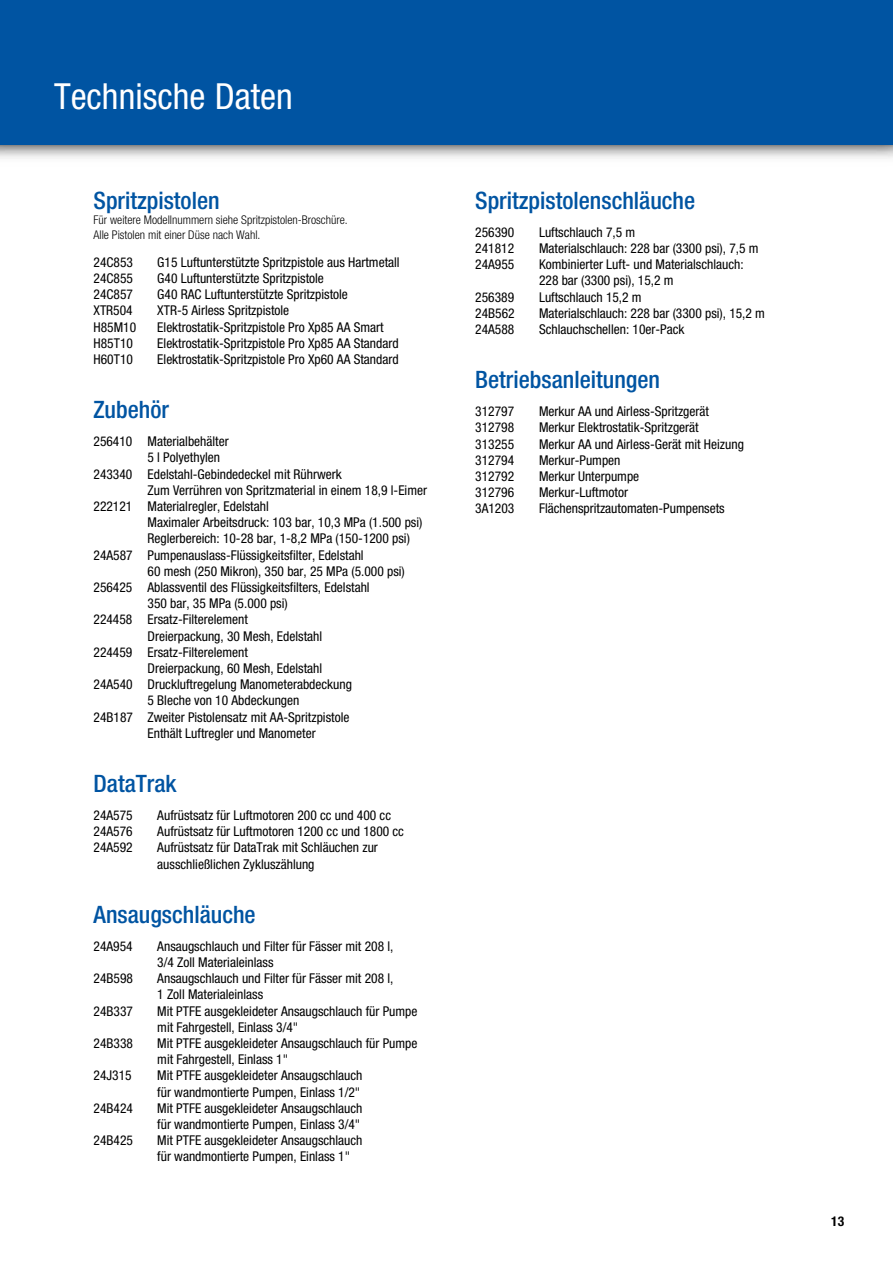
<style>
.page{position:relative;width:893px;height:1263px;background:#fff}
.page>*{position:absolute;margin:0;border:0;box-sizing:border-box;transform-origin:0 0}
.t1{font:condensed 36px "Helvetica Neue LT Std";color:#fff}
.t2{font:500 condensed 24px "Helvetica Neue LT Std";color:#0054a2}
.t3{font:condensed 13.5px/16.2px "Helvetica Neue LT Std";color:#000}
.t4{font:700 condensed 13.5px "Helvetica Neue LT Std";color:#000}
.t5{font:300 condensed 12px/15px "Helvetica Neue LT Std";color:#000}
</style>
<div class="page">
<div style="left:0;top:0;width:893px;height:145px;background:#0054a2"></div>
<h1 class="t1" style="left:54px;top:75px;width:240px">Technische Daten</h1>
<h2 class="t2" style="left:94px;top:186px;width:128px">Spritzpistolen</h2>
<p class="t5" style="left:94px;top:212px;width:256px">Für weitere Modellnummern siehe Spritzpistolen-Broschüre.<br>Alle Pistolen mit einer Düse nach Wahl.</p>
<p class="t3" style="left:94px;top:254px;width:41px">24C853</p>
<p class="t3" style="left:157px;top:254px;width:244px">G15 Luftunterstützte Spritzpistole aus Hartmetall</p>
<p class="t3" style="left:94px;top:270px;width:41px">24C855</p>
<p class="t3" style="left:157px;top:270px;width:168px">G40 Luftunterstützte Spritzpistole</p>
<p class="t3" style="left:94px;top:286px;width:41px">24C857</p>
<p class="t3" style="left:157px;top:286px;width:192px">G40 RAC Luftunterstützte Spritzpistole</p>
<p class="t3" style="left:94px;top:302px;width:41px">XTR504</p>
<p class="t3" style="left:157px;top:302px;width:133px">XTR-5 Airless Spritzpistole</p>
<p class="t3" style="left:94px;top:319px;width:44px">H85M10</p>
<p class="t3" style="left:157px;top:319px;width:228px">Elektrostatik-Spritzpistole Pro Xp85 AA Smart</p>
<p class="t3" style="left:94px;top:335px;width:41px">H85T10</p>
<p class="t3" style="left:157px;top:335px;width:243px">Elektrostatik-Spritzpistole Pro Xp85 AA Standard</p>
<p class="t3" style="left:94px;top:351px;width:41px">H60T10</p>
<p class="t3" style="left:157px;top:351px;width:243px">Elektrostatik-Spritzpistole Pro Xp60 AA Standard</p>
<h2 class="t2" style="left:94px;top:395px;width:77px">Zubehör</h2>
<p class="t3" style="left:94px;top:433px;width:137px">256410 Materialbehälter</p>
<p class="t3" style="left:148px;top:449px;width:74px">5 l Polyethylen</p>
<p class="t3" style="left:94px;top:466px;width:250px">243340 Edelstahl-Gebindedeckel mit Rührwerk</p>
<p class="t3" style="left:148px;top:482px;width:281px">Zum Verrühren von Spritzmaterial in einem 18,9 l-Eimer</p>
<p class="t3" style="left:94px;top:498px;width:177px">222121 Materialregler, Edelstahl</p>
<p class="t3" style="left:148px;top:514px;width:276px">Maximaler Arbeitsdruck: 103 bar, 10,3 MPa (1.500 psi)</p>
<p class="t3" style="left:148px;top:530px;width:264px">Reglerbereich: 10-28 bar, 1-8,2 MPa (150-1200 psi)</p>
<p class="t3" style="left:94px;top:547px;width:272px">24A587 Pumpenauslass-Flüssigkeitsfilter, Edelstahl</p>
<p class="t3" style="left:148px;top:563px;width:259px">60 mesh (250 Mikron), 350 bar, 25 MPa (5.000 psi)</p>
<p class="t3" style="left:94px;top:579px;width:278px">256425 Ablassventil des Flüssigkeitsfilters, Edelstahl</p>
<p class="t3" style="left:148px;top:595px;width:142px">350 bar, 35 MPa (5.000 psi)</p>
<p class="t3" style="left:94px;top:611px;width:156px">224458 Ersatz-Filterelement</p>
<p class="t3" style="left:148px;top:628px;width:176px">Dreierpackung, 30 Mesh, Edelstahl</p>
<p class="t3" style="left:94px;top:644px;width:156px">224459 Ersatz-Filterelement</p>
<p class="t3" style="left:148px;top:660px;width:176px">Dreierpackung, 60 Mesh, Edelstahl</p>
<p class="t3" style="left:94px;top:676px;width:260px">24A540 Druckluftregelung Manometerabdeckung</p>
<p class="t3" style="left:148px;top:692px;width:153px">5 Bleche von 10 Abdeckungen</p>
<p class="t3" style="left:94px;top:709px;width:257px">24B187 Zweiter Pistolensatz mit AA-Spritzpistole</p>
<p class="t3" style="left:148px;top:725px;width:170px">Enthält Luftregler und Manometer</p>
<h2 class="t2" style="left:94px;top:769px;width:85px">DataTrak</h2>
<p class="t3" style="left:94px;top:807px;width:41px">24A575</p>
<p class="t3" style="left:157px;top:807px;width:235px">Aufrüstsatz für Luftmotoren 200 cc und 400 cc</p>
<p class="t3" style="left:94px;top:823px;width:41px">24A576</p>
<p class="t3" style="left:157px;top:823px;width:248px">Aufrüstsatz für Luftmotoren 1200 cc und 1800 cc</p>
<p class="t3" style="left:94px;top:839px;width:41px">24A592</p>
<p class="t3" style="left:157px;top:839px;width:222px">Aufrüstsatz für DataTrak mit Schläuchen zur ausschließlichen Zykluszählung</p>
<h2 class="t2" style="left:94px;top:900px;width:164px">Ansaugschläuche</h2>
<p class="t3" style="left:94px;top:938px;width:41px">24A954</p>
<p class="t3" style="left:157px;top:938px;width:238px">Ansaugschlauch und Filter für Fässer mit 208 l,<br>3/4 Zoll Materialeinlass</p>
<p class="t3" style="left:94px;top:970px;width:41px">24B598</p>
<p class="t3" style="left:157px;top:970px;width:238px">Ansaugschlauch und Filter für Fässer mit 208 l,<br>1 Zoll Materialeinlass</p>
<p class="t3" style="left:94px;top:1003px;width:41px">24B337</p>
<p class="t3" style="left:157px;top:1003px;width:262px">Mit PTFE ausgekleideter Ansaugschlauch für Pumpe mit Fahrgestell, Einlass 3/4"</p>
<p class="t3" style="left:94px;top:1035px;width:41px">24B338</p>
<p class="t3" style="left:157px;top:1035px;width:262px">Mit PTFE ausgekleideter Ansaugschlauch für Pumpe mit Fahrgestell, Einlass 1"</p>
<p class="t3" style="left:94px;top:1067px;width:40px">24J315</p>
<p class="t3" style="left:157px;top:1067px;width:207px">Mit PTFE ausgekleideter Ansaugschlauch für wandmontierte Pumpen, Einlass 1/2"</p>
<p class="t3" style="left:94px;top:1100px;width:41px">24B424</p>
<p class="t3" style="left:157px;top:1100px;width:207px">Mit PTFE ausgekleideter Ansaugschlauch für wandmontierte Pumpen, Einlass 3/4"</p>
<p class="t3" style="left:94px;top:1132px;width:41px">24B425</p>
<p class="t3" style="left:157px;top:1132px;width:207px">Mit PTFE ausgekleideter Ansaugschlauch für wandmontierte Pumpen, Einlass 1"</p>
<h2 class="t2" style="left:475px;top:186px;width:221px">Spritzpistolenschläuche</h2>
<p class="t3" style="left:475px;top:224px;width:40px">256390</p>
<p class="t3" style="left:539px;top:224px;width:98px">Luftschlauch 7,5 m</p>
<p class="t3" style="left:475px;top:240px;width:40px">241812</p>
<p class="t3" style="left:539px;top:240px;width:221px">Materialschlauch: 228 bar (3300 psi), 7,5 m</p>
<p class="t3" style="left:475px;top:256px;width:41px">24A955</p>
<p class="t3" style="left:539px;top:256px;width:206px">Kombinierter Luft- und Materialschlauch:<br>228 bar (3300 psi), 15,2 m</p>
<p class="t3" style="left:475px;top:289px;width:40px">256389</p>
<p class="t3" style="left:539px;top:289px;width:104px">Luftschlauch 15,2 m</p>
<p class="t3" style="left:475px;top:305px;width:41px">24B562</p>
<p class="t3" style="left:539px;top:305px;width:227px">Materialschlauch: 228 bar (3300 psi), 15,2 m</p>
<p class="t3" style="left:475px;top:321px;width:41px">24A588</p>
<p class="t3" style="left:539px;top:321px;width:147px">Schlauchschellen: 10er-Pack</p>
<h2 class="t2" style="left:475px;top:365px;width:186px">Betriebsanleitungen</h2>
<p class="t3" style="left:475px;top:403px;width:40px">312797</p>
<p class="t3" style="left:539px;top:403px;width:171px">Merkur AA und Airless-Spritzgerät</p>
<p class="t3" style="left:475px;top:419px;width:40px">312798</p>
<p class="t3" style="left:539px;top:419px;width:161px">Merkur Elektrostatik-Spritzgerät</p>
<p class="t3" style="left:475px;top:436px;width:40px">313255</p>
<p class="t3" style="left:539px;top:436px;width:206px">Merkur AA und Airless-Gerät mit Heizung</p>
<p class="t3" style="left:475px;top:452px;width:40px">312794</p>
<p class="t3" style="left:539px;top:452px;width:83px">Merkur-Pumpen</p>
<p class="t3" style="left:475px;top:468px;width:40px">312792</p>
<p class="t3" style="left:539px;top:468px;width:102px">Merkur Unterpumpe</p>
<p class="t3" style="left:475px;top:484px;width:40px">312796</p>
<p class="t3" style="left:539px;top:484px;width:90px">Merkur-Luftmotor</p>
<p class="t3" style="left:475px;top:500px;width:41px">3A1203</p>
<p class="t3" style="left:539px;top:500px;width:187px">Flächenspritzautomaten-Pumpensets</p>
<p class="t4" style="left:831px;top:1213px;width:14px">13</p>
</div>
